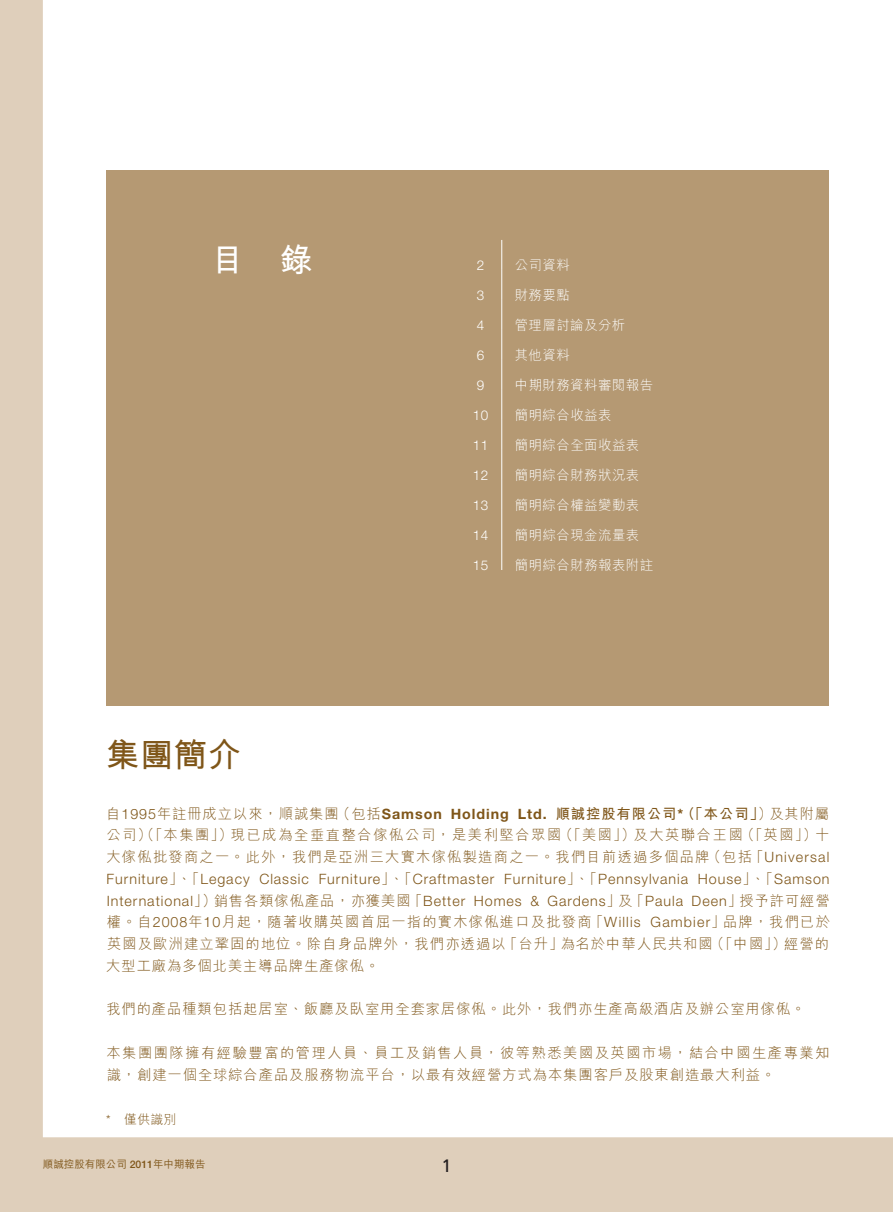
<style>
.page{position:relative;width:893px;height:1212px;background:#dfcfbb}
.page>*{position:absolute;margin:0;border:0;box-sizing:border-box;transform-origin:0 0}
.t1{font:700 33px "M Hei HK";color:#7f5619}
.t2{font:700 33px "M Hei HK";color:#fff}
.t3{font:18px "Frutiger LT Std";color:#231f20}
.t4{font:300 14.25px/21.8px "M Hei HK";letter-spacing:.08em;color:#7f5619;text-align:justify}
.t5{font:300 14.25px/21.8px "Helvetica Neue LT Std";letter-spacing:.07em;color:#7f5619}
.t6{font:300 14.25px/21.8px "M Hei HK";letter-spacing:.11em;color:#7f5619}
.t7{font:300 13.5px "M Hei HK";letter-spacing:.03em;color:#fff}
.t8{font:300 13.5px "Helvetica Neue LT Std";letter-spacing:.03em;color:#fff}
.t9{font:300 12.75px "M Hei HK";color:#7f5619}
.t10{font:500 10.5px "M Hei HK";color:#7f5619}
.s1{font-family:"Helvetica Neue LT Std"}
.s2{font-family:"Helvetica Neue LT Std";font-weight:700}
.s3{font-weight:700}
.s4{font-family:"M Hei HK"}
</style>
<div class="page">
<div style="left:43px;top:0;width:850px;height:1137px;background:#fff"></div>
<div style="left:106px;top:170px;width:723px;height:536px;background:#b59973"></div>
<hr style="left:501px;top:240px;width:1px;height:30px;background:#fff">
<hr style="left:501px;top:270px;width:1px;height:30px;background:#fff">
<hr style="left:501px;top:300px;width:1px;height:30px;background:#fff">
<hr style="left:501px;top:330px;width:1px;height:30px;background:#fff">
<hr style="left:501px;top:360px;width:1px;height:30px;background:#fff">
<hr style="left:501px;top:390px;width:1px;height:30px;background:#fff">
<hr style="left:501px;top:420px;width:1px;height:30px;background:#fff">
<hr style="left:501px;top:450px;width:1px;height:30px;background:#fff">
<hr style="left:501px;top:480px;width:1px;height:30px;background:#fff">
<hr style="left:501px;top:510px;width:1px;height:30px;background:#fff">
<hr style="left:501px;top:540px;width:1px;height:30px;background:#fff">
<h1 class="t2" style="left:212px;top:236px;width:102px">目 錄</h1>
<p class="t8" style="left:477px;top:257px;width:9px">2</p>
<p class="t7" style="left:515px;top:255px;width:57px">公司資料</p>
<p class="t8" style="left:477px;top:287px;width:9px">3</p>
<p class="t7" style="left:515px;top:285px;width:57px">財務要點</p>
<p class="t8" style="left:477px;top:317px;width:9px">4</p>
<p class="t7" style="left:515px;top:315px;width:112px">管理層討論及分析</p>
<p class="t8" style="left:477px;top:347px;width:9px">6</p>
<p class="t7" style="left:515px;top:345px;width:57px">其他資料</p>
<p class="t8" style="left:477px;top:377px;width:9px">9</p>
<p class="t7" style="left:515px;top:375px;width:140px">中期財務資料審閱報告</p>
<p class="t8" style="left:473px;top:407px;width:17px">10</p>
<p class="t7" style="left:515px;top:405px;width:98px">簡明綜合收益表</p>
<p class="t8" style="left:473px;top:437px;width:17px">11</p>
<p class="t7" style="left:515px;top:435px;width:126px">簡明綜合全面收益表</p>
<p class="t8" style="left:473px;top:467px;width:17px">12</p>
<p class="t7" style="left:515px;top:465px;width:126px">簡明綜合財務狀況表</p>
<p class="t8" style="left:473px;top:497px;width:17px">13</p>
<p class="t7" style="left:515px;top:495px;width:126px">簡明綜合權益變動表</p>
<p class="t8" style="left:473px;top:527px;width:17px">14</p>
<p class="t7" style="left:515px;top:525px;width:126px">簡明綜合現金流量表</p>
<p class="t8" style="left:473px;top:557px;width:17px">15</p>
<p class="t7" style="left:515px;top:555px;width:140px">簡明綜合財務報表附註</p>
<h1 class="t1" style="left:106px;top:730px;width:136px">集團簡介</h1>
<p class="t4" style="left:106px;top:802px;width:724px">自<span class="s1">1995</span>年註冊成立以來，順誠集團（包括<span class="s2">Samson Holding Ltd.</span> <span class="s3">順誠控股有限公司</span><span class="s2">*</span><span class="s3">（「本公司」</span>）及其附屬公司）（「本集團」）現已成為全垂直整合傢俬公司，是美利堅合眾國（「美國」）及大英聯合王國（「英國」）十大傢俬批發商之一。此外，我們是亞洲三大實木傢俬製造商之一。我們目前透過多個品牌（包括「<span class="s1">Universal</span></p>
<p class="t5" style="left:106px;top:868px;width:725px">Furniture<span class="s4">」、「</span>Legacy Classic Furniture<span class="s4">」、「</span>Craftmaster Furniture<span class="s4">」、「</span>Pennsylvania House<span class="s4">」、「</span>Samson<br>International<span class="s4">」）銷售各類傢俬產品，亦獲美國「</span>Better Homes &amp; Gardens<span class="s4">」及「</span>Paula Deen<span class="s4">」授予許可經營</span></p>
<p class="t4" style="left:106px;top:911px;width:725px">權。自<span class="s1">2008</span>年<span class="s1">10</span>月起，隨著收購英國首屈一指的實木傢俬進口及批發商「<span class="s1">Willis Gambier</span>」品牌，我們已於英國及歐洲建立鞏固的地位。除自身品牌外，我們亦透過以「台升」為名於中華人民共和國（「中國」）經營的大型工廠為多個北美主導品牌生產傢俬。</p>
<p class="t4" style="left:106px;top:998px;width:701px">我們的產品種類包括起居室、飯廳及臥室用全套家居傢俬。此外，我們亦生產高級酒店及辦公室用傢俬。</p>
<p class="t6" style="left:106px;top:1041px;width:725px">本集團團隊擁有經驗豐富的管理人員、員工及銷售人員，彼等熟悉美國及英國市場，結合中國生產專業知識，創建一個全球綜合產品及服務物流平台，以最有效經營方式為本集團客戶及股東創造最大利益。</p>
<p class="t9" style="left:106px;top:1110px;width:72px"><span class="s1">*</span> 僅供識別</p>
<p class="t10" style="left:43px;top:1156px;width:164px">順誠控股有限公司 <span class="s1">2011</span>年中期報告</p>
<p class="t3" style="left:441px;top:1155px;width:12px">1</p>
</div>
